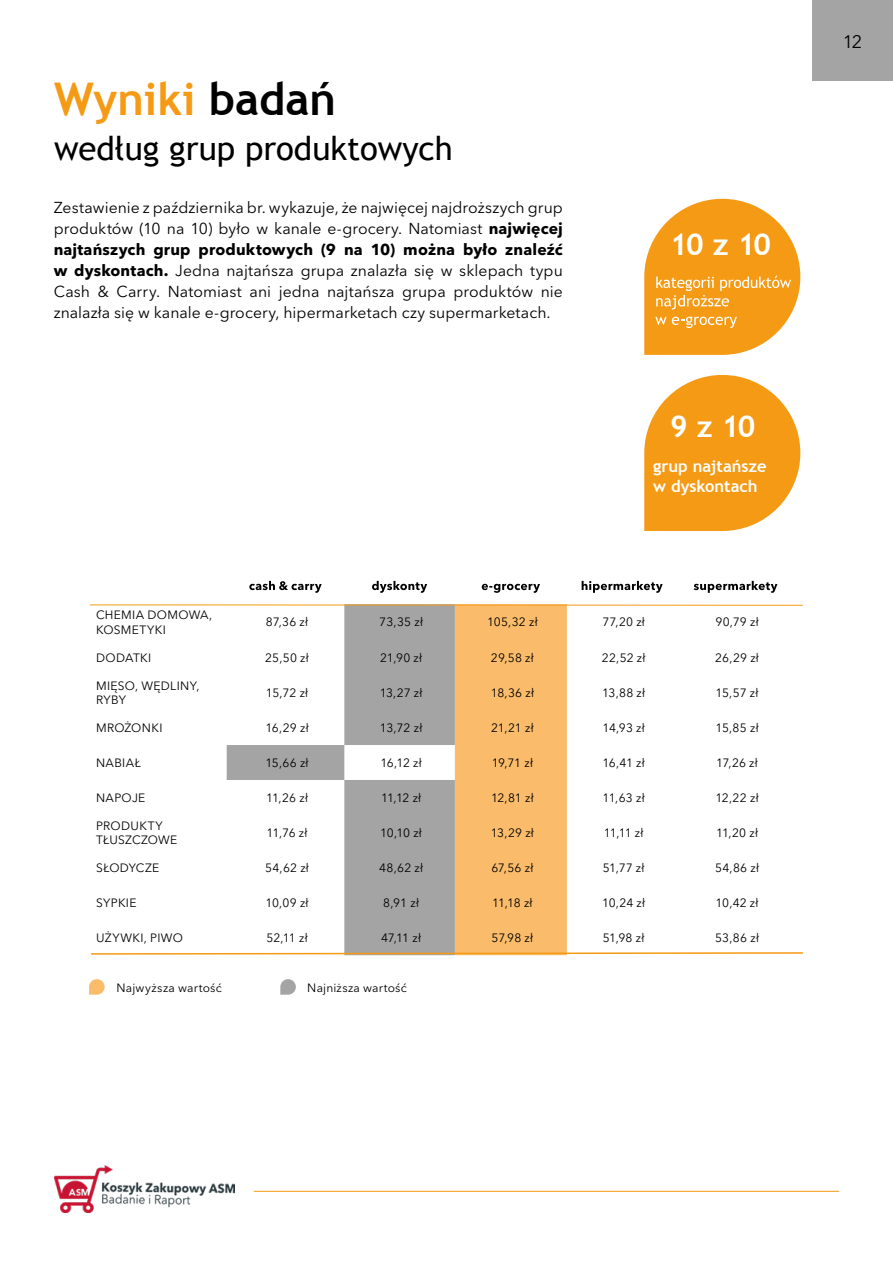
<style>
.page{position:relative;width:893px;height:1263px;background:#fff}
.page>*{position:absolute;margin:0;border:0;box-sizing:border-box;transform-origin:0 0}
.t1{font:700 45px "Trebuchet MS";color:#f59a14}
.t2{font:33px "Trebuchet MS";color:#000}
.t3{font:700 30px "Trebuchet MS";color:#fff}
.t4{font:18px "Avenir Next LT Pro";color:#000}
.t5{font:700 16.5px/19.8px "Trebuchet MS";color:#fff}
.t6{font:15.75px/21px "Avenir Next LT Pro";letter-spacing:.005em;color:#000;text-align:justify}
.t7{font:12px/14.4px "Avenir Next LT Pro";letter-spacing:.02em;color:#000}
.s1{color:#000}
.s2{font-weight:700}
</style>
<div class="page">
<div style="left:812px;top:0;width:81px;height:81px;background:#a3a4a3"></div>
<hr style="left:254px;top:1191px;width:585px;height:1px;background:#f59a14">
<img style="left:54px;top:1166px;width:181px;height:46px">
<svg style="left:644px;top:199px;width:156px;height:156px"></svg>
<svg style="left:249px;top:581px;width:73px;height:12px"></svg>
<svg style="left:372px;top:581px;width:55px;height:12px"></svg>
<svg style="left:482px;top:584px;width:58px;height:9px"></svg>
<svg style="left:582px;top:581px;width:81px;height:12px"></svg>
<svg style="left:694px;top:581px;width:83px;height:12px"></svg>
<svg style="left:90px;top:604px;width:713px;height:351px"></svg>
<svg style="left:280px;top:979px;width:16px;height:16px"></svg>
<svg style="left:89px;top:979px;width:16px;height:16px"></svg>
<svg style="left:644px;top:375px;width:156px;height:156px;background:#f6aa39"></svg>
<h1 class="t1" style="left:54px;top:71px;width:283px">Wyniki <span class="s1">badań</span></h1>
<h2 class="t2" style="left:54px;top:129px;width:400px">według grup produktowych</h2>
<p class="t6" style="left:54px;top:197px;width:511px">Zestawienie z października br. wykazuje, że najwięcej najdroższych grup produktów (10 na 10) było w kanale e-grocery. Natomiast <span class="s2">najwięcej najtańszych grup produktowych (9 na 10) można było znaleźć w dyskontach.</span> Jedna najtańsza grupa znalazła się w sklepach typu Cash &amp; Carry. Natomiast ani jedna najtańsza grupa produktów nie znalazła się w kanale e-grocery, hipermarketach czy supermarketach.</p>
<h3 class="t3" style="left:670px;top:226px;width:102px">10 z 10</h3>
<h3 class="t3" style="left:670px;top:407px;width:87px">9 z 10</h3>
<h3 class="t5" style="left:653px;top:456px;width:115px">grup najtańsze w dyskontach</h3>
<p class="t7" style="left:96px;top:608px;width:118px">CHEMIA DOMOWA,<br>KOSMETYKI</p>
<p class="t7" style="left:266px;top:615px;width:44px">87,36 zł</p>
<p class="t7" style="left:379px;top:615px;width:45px">73,35 zł</p>
<p class="t7" style="left:487px;top:615px;width:52px">105,32 zł</p>
<p class="t7" style="left:602px;top:615px;width:44px">77,20 zł</p>
<p class="t7" style="left:715px;top:615px;width:45px">90,79 zł</p>
<p class="t7" style="left:96px;top:650px;width:57px">DODATKI</p>
<p class="t7" style="left:265px;top:650px;width:45px">25,50 zł</p>
<p class="t7" style="left:380px;top:650px;width:44px">21,90 zł</p>
<p class="t7" style="left:491px;top:650px;width:45px">29,58 zł</p>
<p class="t7" style="left:602px;top:650px;width:45px">22,52 zł</p>
<p class="t7" style="left:715px;top:650px;width:45px">26,29 zł</p>
<p class="t7" style="left:96px;top:678px;width:105px">MIĘSO, WĘDLINY,<br>RYBY</p>
<p class="t7" style="left:266px;top:685px;width:44px">15,72 zł</p>
<p class="t7" style="left:380px;top:685px;width:44px">13,27 zł</p>
<p class="t7" style="left:491px;top:685px;width:45px">18,36 zł</p>
<p class="t7" style="left:602px;top:685px;width:45px">13,88 zł</p>
<p class="t7" style="left:716px;top:685px;width:44px">15,57 zł</p>
<p class="t7" style="left:96px;top:721px;width:68px">MROŻONKI</p>
<p class="t7" style="left:265px;top:721px;width:45px">16,29 zł</p>
<p class="t7" style="left:380px;top:721px;width:44px">13,72 zł</p>
<p class="t7" style="left:491px;top:721px;width:44px">21,21 zł</p>
<p class="t7" style="left:603px;top:721px;width:44px">14,93 zł</p>
<p class="t7" style="left:715px;top:721px;width:45px">15,85 zł</p>
<p class="t7" style="left:96px;top:756px;width:46px">NABIAŁ</p>
<p class="t7" style="left:265px;top:756px;width:45px">15,66 zł</p>
<p class="t7" style="left:380px;top:756px;width:43px">16,12 zł</p>
<p class="t7" style="left:492px;top:756px;width:43px">19,71 zł</p>
<p class="t7" style="left:602px;top:756px;width:44px">16,41 zł</p>
<p class="t7" style="left:716px;top:756px;width:43px">17,26 zł</p>
<p class="t7" style="left:96px;top:790px;width:51px">NAPOJE</p>
<p class="t7" style="left:266px;top:790px;width:44px">11,26 zł</p>
<p class="t7" style="left:381px;top:790px;width:42px">11,12 zł</p>
<p class="t7" style="left:491px;top:790px;width:44px">12,81 zł</p>
<p class="t7" style="left:603px;top:790px;width:44px">11,63 zł</p>
<p class="t7" style="left:715px;top:790px;width:45px">12,22 zł</p>
<p class="t7" style="left:96px;top:818px;width:83px">PRODUKTY<br>TŁUSZCZOWE</p>
<p class="t7" style="left:267px;top:826px;width:42px">11,76 zł</p>
<p class="t7" style="left:380px;top:826px;width:43px">10,10 zł</p>
<p class="t7" style="left:491px;top:826px;width:45px">13,29 zł</p>
<p class="t7" style="left:604px;top:826px;width:41px">11,11 zł</p>
<p class="t7" style="left:716px;top:826px;width:44px">11,20 zł</p>
<p class="t7" style="left:96px;top:861px;width:65px">SŁODYCZE</p>
<p class="t7" style="left:265px;top:861px;width:45px">54,62 zł</p>
<p class="t7" style="left:379px;top:861px;width:46px">48,62 zł</p>
<p class="t7" style="left:491px;top:861px;width:44px">67,56 zł</p>
<p class="t7" style="left:603px;top:861px;width:43px">51,77 zł</p>
<p class="t7" style="left:715px;top:861px;width:45px">54,86 zł</p>
<p class="t7" style="left:96px;top:896px;width:42px">SYPKIE</p>
<p class="t7" style="left:265px;top:896px;width:45px">10,09 zł</p>
<p class="t7" style="left:383px;top:896px;width:37px">8,91 zł</p>
<p class="t7" style="left:492px;top:896px;width:42px">11,18 zł</p>
<p class="t7" style="left:602px;top:896px;width:44px">10,24 zł</p>
<p class="t7" style="left:716px;top:896px;width:44px">10,42 zł</p>
<p class="t7" style="left:96px;top:931px;width:88px">UŻYWKI, PIWO</p>
<p class="t7" style="left:266px;top:931px;width:43px">52,11 zł</p>
<p class="t7" style="left:381px;top:931px;width:41px">47,11 zł</p>
<p class="t7" style="left:492px;top:931px;width:43px">57,98 zł</p>
<p class="t7" style="left:603px;top:931px;width:43px">51,98 zł</p>
<p class="t7" style="left:715px;top:931px;width:45px">53,86 zł</p>
<p class="t7" style="left:117px;top:980px;width:107px">Najwyższa wartość</p>
<p class="t7" style="left:307px;top:980px;width:101px">Najniższa wartość</p>
<h3 class="t4" style="left:843px;top:31px;width:21px">12</h3>
</div>
